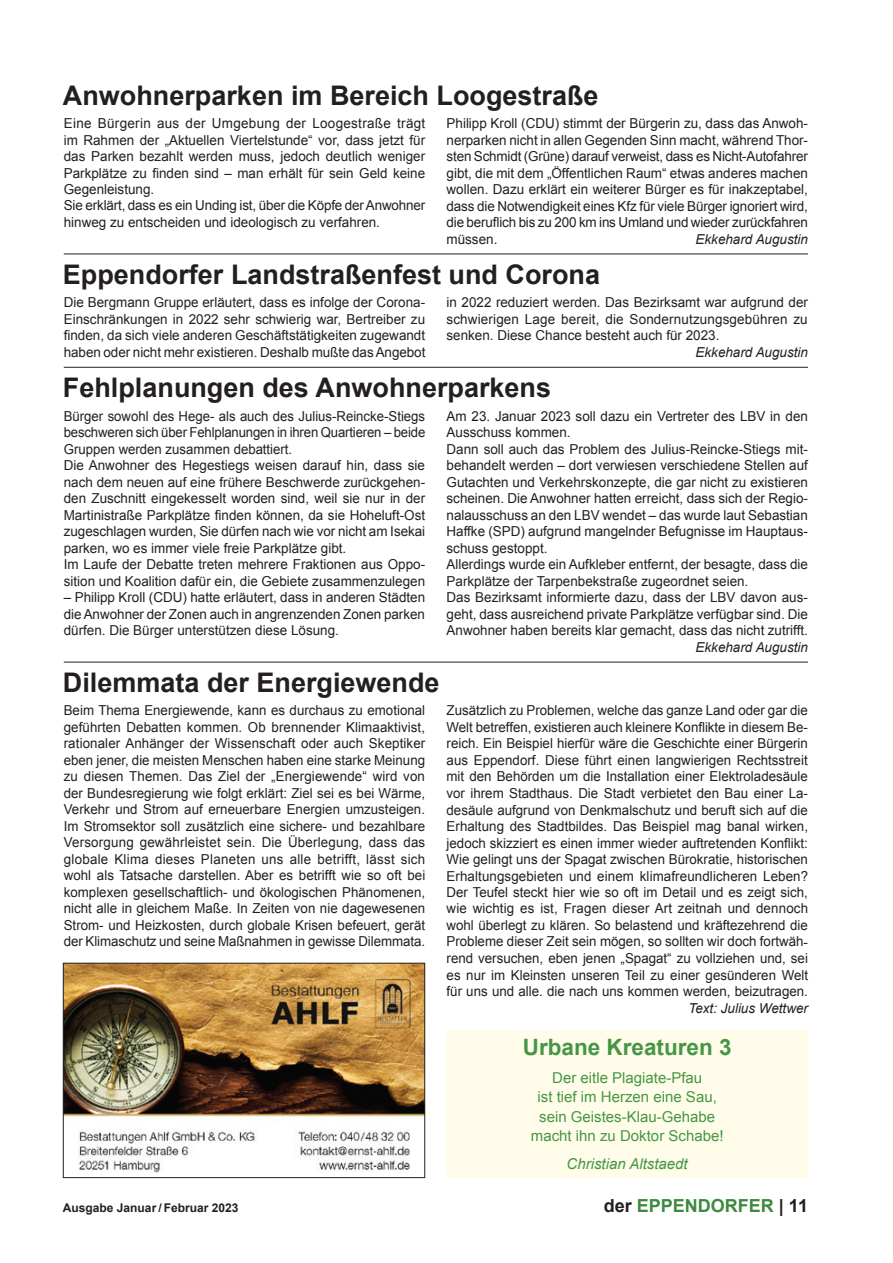
<style>
.page{position:relative;width:893px;height:1263px;background:#fff}
.page>*{position:absolute;margin:0;border:0;box-sizing:border-box;transform-origin:0 0}
.t1{font:700 27px "Arial";color:#231f20}
.t2{font:700 22.5px "Arial";color:#469646}
.t3{font:700 18px "Arial";color:#3f893f}
.t4{font:15px/19.5px "Arial";color:#231f20;text-align:justify}
.t5{font:15px/19.5px "Arial";color:#469646;text-align:center}
.t6{font:italic 15px "Arial";color:#469646}
.t7{font:13.65px/16.5px "Arial";color:#231f20;text-align:justify}
.t8{font:13.65px/16.5px "Arial";color:#231f20;scale:.96 1}
.t9{font:italic 13.65px "Arial";color:#231f20}
.t10{font:italic 12px/14.4px "Arial";color:#231f20;text-align:right}
.t11{font:700 12px "Arial";color:#231f20}
.s1{font-weight:700}
.s2{color:#231f20}
</style>
<div class="page">
<hr style="left:64px;top:254px;width:744px;height:1px;background:#231f20">
<hr style="left:64px;top:367px;width:744px;height:1px;background:#231f20">
<hr style="left:64px;top:662px;width:744px;height:1px;background:#231f20">
<img style="left:65px;top:965px;width:358px;height:208px">
<div style="left:63px;top:963px;width:362px;height:215px;border:1px solid #231f20"></div>
<div style="left:446px;top:1030px;width:362px;height:148px;background:#fffde9"></div>
<h1 class="t1" style="left:63px;top:77px;width:537px">Anwohnerparken im Bereich Loogestraße</h1>
<h1 class="t1" style="left:-8px;top:108px;width:154px">m 15.9.2022</h1>
<p class="t4" style="left:64px;top:147px;width:363px">und auch Ihr Mandat zum Ende des Jahres niederge&shy;legt. Wir wünschen Frau Owosekun-Wilms von Herzen alles Gute für die Zukunft.</p>
<p class="t10" style="left:236px;top:205px;width:191px">Der Vorstand<br>Eppendorfer Bürgerverein von 1875</p>
<p class="t7" style="left:64px;top:115px;width:363px;text-align:left">Eine Bürgerin aus der Umgebung der Loogestraße trägt im Rahmen der „Aktuellen Viertelstunde“ vor, dass jetzt für das Parken bezahlt werden muss, jedoch deutlich weniger Parkplätze zu finden sind – man erhält für sein Geld keine Gegenleistung.<br>Sie erklärt, dass es ein Unding ist, über die Köpfe der Anwohner hinweg zu entscheiden und ideologisch zu verfahren.</p>
<p class="t7" style="left:447px;top:115px;width:363px">Philipp Kroll (CDU) stimmt der Bürgerin zu, dass das Anwoh&shy;nerparken nicht in allen Gegenden Sinn macht, während Thor&shy;sten Schmidt (Grüne) darauf verweist, dass es Nicht-Autofahrer gibt, die mit dem „Öffentlichen Raum“ etwas anderes machen wollen. Dazu erklärt ein weiterer Bürger es für inakzeptabel, dass die Notwendigkeit eines Kfz für viele Bürger ignoriert wird, die beruflich bis zu 200 km ins Umland und wieder zurückfahren müssen.</p>
<p class="t9" style="left:696px;top:230px;width:114px">Ekkehard Augustin</p>
<h1 class="t1" style="left:63px;top:257px;width:539px">Eppendorfer Landstraßenfest und Corona</h1>
<p class="t7" style="left:64px;top:294px;width:363px">Die Bergmann Gruppe erläutert, dass es infolge der Corona-Einschränkungen in 2022 sehr schwierig war, Bertreiber zu finden, da sich viele anderen Geschäftstätigkeiten zugewandt haben oder nicht mehr existieren. Deshalb mußte das Angebot</p>
<p class="t7" style="left:447px;top:294px;width:363px">in 2022 reduziert werden. Das Bezirksamt war aufgrund der schwierigen Lage bereit, die Sondernutzungsgebühren zu senken. Diese Chance besteht auch für 2023.</p>
<p class="t9" style="left:696px;top:343px;width:114px">Ekkehard Augustin</p>
<h1 class="t1" style="left:63px;top:370px;width:490px">Fehlplanungen des Anwohnerparkens</h1>
<p class="t8" style="left:64px;top:408px;width:378px">Bürger sowohl des Hege- als auch des Julius-Reincke-Stiegs beschweren sich über Fehlplanungen in ihren Quartieren – beide Gruppen werden zusammen debattiert.<br>Die Anwohner des Hegestiegs weisen darauf hin, dass sie nach dem neuen auf eine frühere Beschwerde zurückgehen&shy;den Zuschnitt eingekesselt worden sind, weil sie nur in der Martinistraße Parkplätze finden können, da sie Hoheluft-Ost zugeschlagen wurden, Sie dürfen nach wie vor nicht am Isekai parken, wo es immer viele freie Parkplätze gibt.<br>Im Laufe der Debatte treten mehrere Fraktionen aus Oppo&shy;sition und Koalition dafür ein, die Gebiete zusammenzulegen</p>
<p class="t7" style="left:64px;top:589px;width:363px">– Philipp Kroll (CDU) hatte erläutert, dass in anderen Städten die Anwohner der Zonen auch in angrenzenden Zonen parken dürfen. Die Bürger unterstützen diese Lösung.</p>
<p class="t4" style="left:64px;top:575px;width:363px">Irmela Bartling (CDU) weist darauf hin, dass es in der Husumer Straße extreme Parkplatz-Probleme gibt und fragt nach alternativen Parkflächen.</p>
<p class="t7" style="left:447px;top:408px;width:363px;text-align:left">Am 23. Januar 2023 soll dazu ein Vertreter des LBV in den Ausschuss kommen.<br>Dann soll auch das Problem des Julius-Reincke-Stiegs mit&shy;behandelt werden – dort verwiesen verschiedene Stellen auf Gutachten und Verkehrskonzepte, die gar nicht zu existieren scheinen. Die Anwohner hatten erreicht, dass sich der Regio&shy;nalausschuss an den LBV wendet – das wurde laut Sebastian Haffke (SPD) aufgrund mangelnder Befugnisse im Hauptaus&shy;schuss gestoppt.<br>Allerdings wurde ein Aufkleber entfernt, der besagte, dass die Parkplätze der Tarpenbekstraße zugeordnet seien.<br>Das Bezirksamt informierte dazu, dass der LBV davon aus&shy;geht, dass ausreichend private Parkplätze verfügbar sind. Die Anwohner haben bereits klar gemacht, dass das nicht zutrifft.</p>
<p class="t9" style="left:696px;top:638px;width:114px">Ekkehard Augustin</p>
<h1 class="t1" style="left:63px;top:665px;width:378px">Dilemmata der Energiewende</h1>
<p class="t4" style="left:64px;top:672px;width:363px">wohner, deren Unmut seit vielen Sitzungen immer wie-</p>
<p class="t4" style="left:64px;top:711px;width:363px;text-align:left">ses betrifft.<br>Einig sind sich alle in der Kritik an der vorgelegten Pla&shy;nung.</p>
<p class="t10" style="left:188px;top:770px;width:238px">Ekkehard Augustin<br>*MdBV = Mitglieder der Bezirksversammlung</p>
<p class="t7" style="left:447px;top:702px;width:363px">Zusätzlich zu Problemen, welche das ganze Land oder gar die Welt betreffen, existieren auch kleinere Konflikte in diesem Be&shy;reich. Ein Beispiel hierfür wäre die Geschichte einer Bürgerin aus Eppendorf. Diese führt einen langwierigen Rechtsstreit mit den Behörden um die Installation einer Elektroladesäule vor ihrem Stadthaus. Die Stadt verbietet den Bau einer La&shy;desäule aufgrund von Denkmalschutz und beruft sich auf die Erhaltung des Stadtbildes. Das Beispiel mag banal wirken, jedoch skizziert es einen immer wieder auftretenden Konflikt:<br>Wie gelingt uns der Spagat zwischen Bürokratie, historischen Erhaltungsgebieten und einem klimafreundlicheren Leben?<br>Der Teufel steckt hier wie so oft im Detail und es zeigt sich, wie wichtig es ist, Fragen dieser Art zeitnah und dennoch wohl überlegt zu klären. So belastend und kräftezehrend die Probleme dieser Zeit sein mögen, so sollten wir doch fortwäh&shy;rend versuchen, eben jenen „Spagat“ zu vollziehen und, sei es nur im Kleinsten unseren Teil zu einer gesünderen Welt für uns und alle. die nach uns kommen werden, beizutragen.</p>
<p class="t9" style="left:688px;top:999px;width:121px">Text: Julius Wettwer</p>
<p class="t7" style="left:64px;top:702px;width:363px">Beim Thema Energiewende, kann es durchaus zu emotional geführten Debatten kommen. Ob brennender Klimaaktivist, rationaler Anhänger der Wissenschaft oder auch Skeptiker eben jener, die meisten Menschen haben eine starke Meinung zu diesen Themen. Das Ziel der „Energiewende“ wird von der Bundesregierung wie folgt erklärt: Ziel sei es bei Wärme, Verkehr und Strom auf erneuerbare Energien umzusteigen.<br>Im Stromsektor soll zusätzlich eine sichere- und bezahlbare Versorgung gewährleistet sein. Die Überlegung, dass das globale Klima dieses Planeten uns alle betrifft, lässt sich wohl als Tatsache darstellen. Aber es betrifft wie so oft bei komplexen gesellschaftlich- und ökologischen Phänomenen, nicht alle in gleichem Maße. In Zeiten von nie dagewesenen Strom- und Heizkosten, durch globale Krisen befeuert, gerät der Klimaschutz und seine Maßnahmen in gewisse Dilemmata.</p>
<h1 class="t1" style="left:111px;top:815px;width:257px">Urbane Kreaturen 1</h1>
<p class="t4" style="left:115px;top:855px;width:249px;text-align:center"><span class="s1">D</span>er <span class="s1">Phrasendrescher-Wiedehopf </span>hat einen prall gefüllten Kopf –<br>er zit- und phras- und sprichwortiert, dass einem schnell das Hirn gefriert!</p>
<p class="t10" style="left:311px;top:933px;width:97px">Christian Altstaedt</p>
<h2 class="t2" style="left:523px;top:1032px;width:210px">Urbane Kreaturen 3</h2>
<p class="t5" style="left:531px;top:1068px;width:194px">Der eitle Plagiate-Pfau<br>ist tief im Herzen eine Sau, sein Geistes-Klau-Gehabe macht ihn zu Doktor Schabe!</p>
<p class="t6" style="left:567px;top:1154px;width:123px">Christian Altstaedt</p>
<p class="t11" style="left:63px;top:1200px;width:177px">Ausgabe Januar / Februar 2023</p>
<h3 class="t3" style="left:604px;top:1194px;width:206px"><span class="s2">der</span> EPPENDORFER <span class="s2">| 11</span></h3>
</div>
